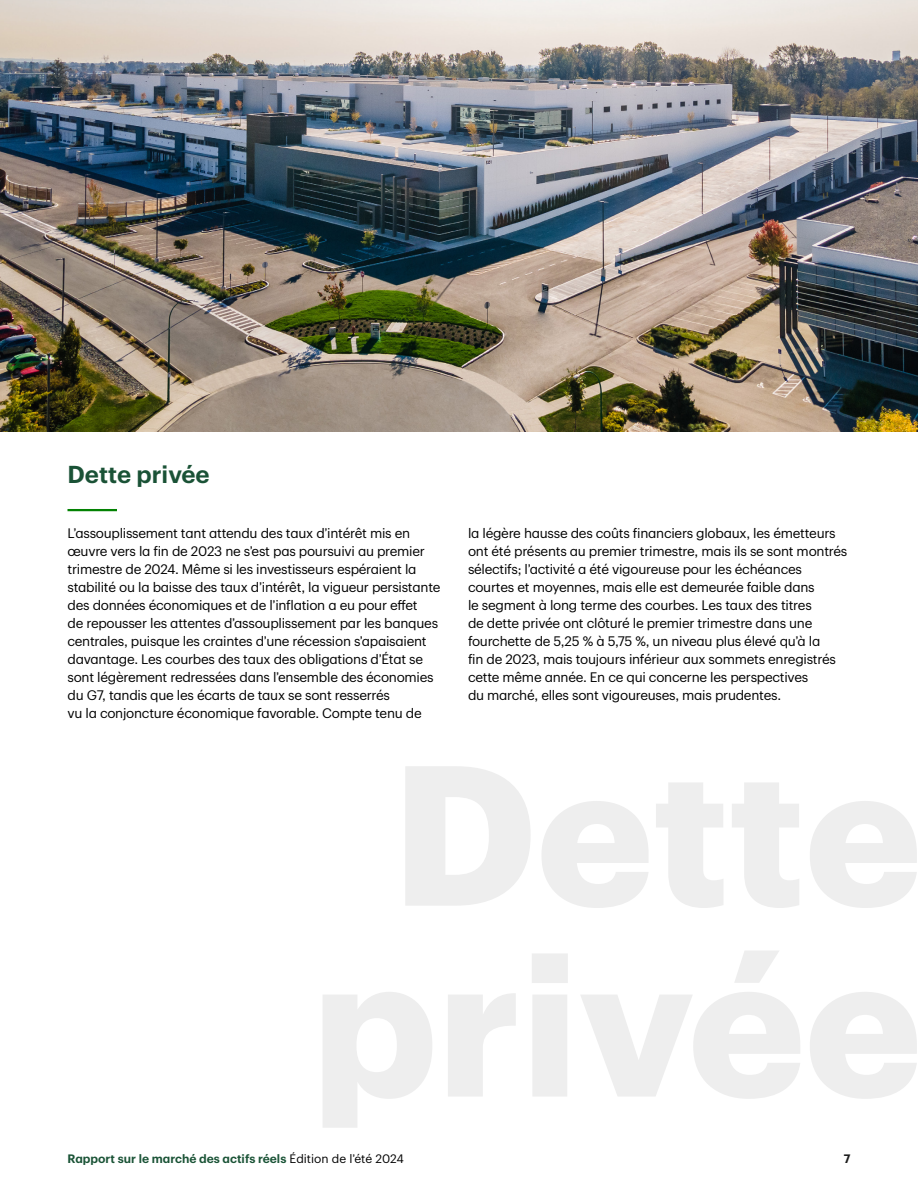
<style>
.page{position:relative;width:918px;height:1188px;background:#fff}
.page>*{position:absolute;margin:0;border:0;box-sizing:border-box;transform-origin:0 0}
.t1{font:600 24px "TD Graphik";color:#1a5236}
.t2{font:13.5px/18px "TD Graphik";letter-spacing:-.02em;color:#000}
.t3{font:600 12px "TD Graphik";color:#1a5336}
.t4{font:600 12px "TD Graphik";color:#1c1c1c}
.s1{font-weight:400;color:#000}
</style>
<div class="page">
<hr style="left:68px;top:509px;width:49px;height:2px;background:#038203">
<img style="left:0;top:0;width:918px;height:432px">
<h2 class="t1" style="left:68px;top:456px;width:144px">Dette privée</h2>
<p class="t2" style="left:67px;top:523px;width:375px">L’assouplissement tant attendu des taux d’intérêt mis en œuvre vers la fin de 2023 ne s’est pas poursuivi au premier trimestre de 2024. Même si les investisseurs espéraient la stabilité ou la baisse des taux d’intérêt, la vigueur persistante des données économiques et de l’inflation a eu pour effet<br>de repousser les attentes d’assouplissement par les banques centrales, puisque les craintes d’une récession s’apaisaient davantage. Les courbes des taux des obligations d’État se sont légèrement redressées dans l’ensemble des économies du G7, tandis que les écarts de taux se sont resserrés<br>vu la conjoncture économique favorable. Compte tenu de</p>
<p class="t2" style="left:468px;top:523px;width:381px">la légère hausse des coûts financiers globaux, les émetteurs ont été présents au premier trimestre, mais ils se sont montrés sélectifs; l’activité a été vigoureuse pour les échéances courtes et moyennes, mais elle est demeurée faible dans<br>le segment à long terme des courbes. Les taux des titres<br>de dette privée ont clôturé le premier trimestre dans une fourchette de 5,25 % à 5,75 %, un niveau plus élevé qu’à la<br>fin de 2023, mais toujours inférieur aux sommets enregistrés cette même année. En ce qui concerne les perspectives<br>du marché, elles sont vigoureuses, mais prudentes.</p>
<p class="t3" style="left:68px;top:1150px;width:338px">Rapport sur le marché des actifs réels <span class="s1">Édition de l’été 2024</span></p>
<p class="t4" style="left:844px;top:1150px;width:8px">7</p>
</div>
